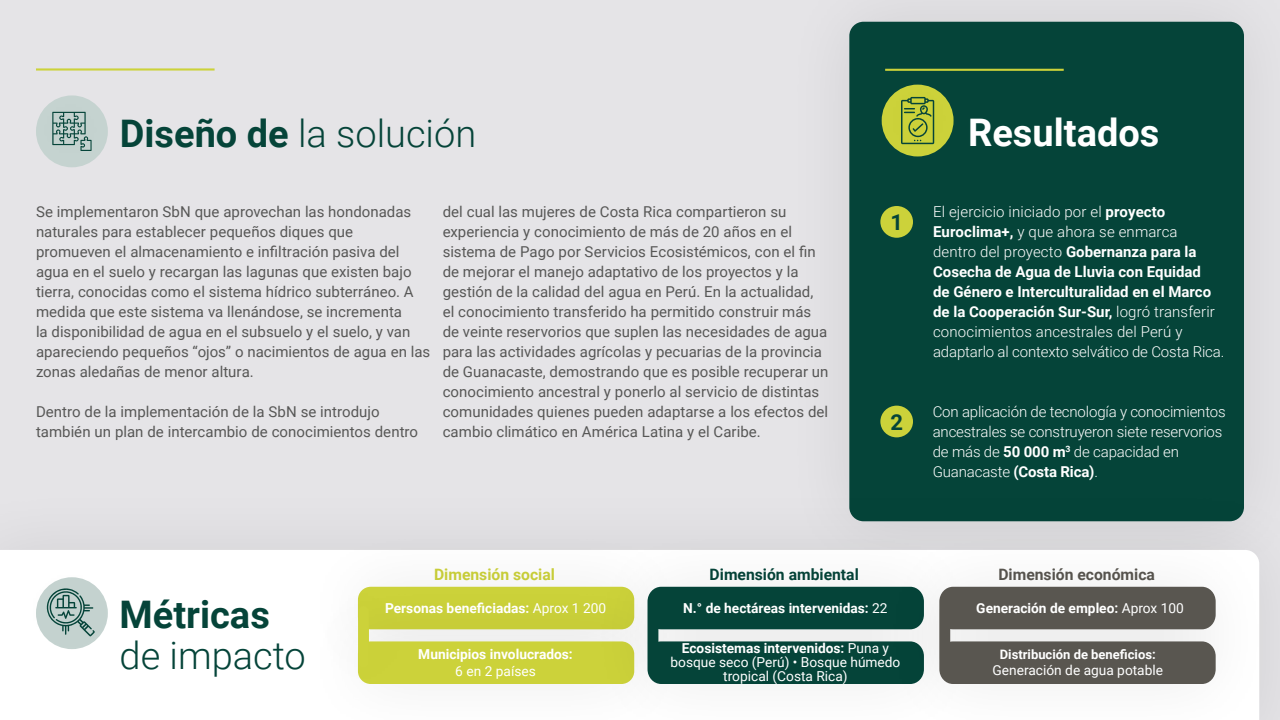
<style>
.page{position:relative;width:1280px;height:720px;background:#e5e4e7}
.page>*{position:absolute;margin:0;border:0;box-sizing:border-box;transform-origin:0 0}
.t1{font:300 38px "Roboto";color:#054439}
.t2{font:700 38px "Roboto";color:#fff}
.t3{font:700 38px "Roboto";color:#054439}
.t4{font:700 22px "Roboto";color:#054439}
.t5{font:700 15.7px "Roboto";color:#054439}
.t6{font:700 15.7px "Roboto";color:#595650}
.t7{font:700 15.7px "Roboto";color:#ccd23a}
.t8{font:15px/20px "Roboto";color:#575756}
.t9{font:300 15px/20px "Roboto";letter-spacing:.01em;color:#fff}
.t10{font:300 15px/20px "Roboto";letter-spacing:-.01em;color:#fff}
.t11{font:13.7px/14px "Roboto";color:#fff;text-align:center}
.t12{font:700 13.7px "Roboto";color:#fff}
.t13{font:700 13px "Roboto";color:#fff}
.s1{font-weight:700}
.s2{font-weight:400}
</style>
<div class="page">
<hr style="left:36px;top:68px;width:179px;height:3px;background:#ccd23a">
<div style="left:0;top:49px;width:152px;height:162px;background:#000;opacity:.09"></div>
<svg style="left:52px;top:112px;width:40px;height:39px;background:#90aba6"></svg>
<div style="left:779px;top:0;width:501px;height:591px;background:#e1e0e3"></div>
<div style="left:849px;top:22px;width:395px;height:499px;background:#054439;border-radius:14px"></div>
<hr style="left:885px;top:69px;width:179px;height:2px;background:#ccd23a">
<div style="left:880px;top:206px;width:33px;height:32px;background:#ccd23a;border-radius:50%"></div>
<div style="left:837px;top:34px;width:162px;height:173px;background:#000;opacity:.09"></div>
<svg style="left:901px;top:97px;width:33px;height:47px"></svg>
<div style="left:880px;top:406px;width:33px;height:31px;background:#ccd23a;border-radius:50%"></div>
<div style="left:0;top:480px;width:1280px;height:240px;background:#000;opacity:.09"></div>
<div style="left:0;top:550px;width:289px;height:170px;background:#fff"></div>
<div style="left:0;top:526px;width:154px;height:169px;background:#000;opacity:.09"></div>
<svg style="left:47px;top:588px;width:48px;height:48px;background:#94aea9"></svg>
<div style="left:297px;top:523px;width:398px;height:170px;background:#000;opacity:.09"></div>
<div style="left:297px;top:578px;width:398px;height:142px;background:#000;opacity:.09"></div>
<div style="left:358px;top:641px;width:276px;height:43px;background:#ccd23a;border-radius:13px"></div>
<div style="left:289px;top:545px;width:149px;height:175px;background:#000;opacity:.09"></div>
<div style="left:358px;top:606px;width:11px;height:62px;background:#ccd23a;border-radius:5px"></div>
<div style="left:584px;top:523px;width:401px;height:197px;background:#000;opacity:.09"></div>
<svg style="left:648px;top:587px;width:228px;height:97px;background:#21584f"></svg>
<div style="left:876px;top:523px;width:401px;height:197px;background:#000;opacity:.09"></div>
<svg style="left:939px;top:587px;width:277px;height:97px;background:#6d6a65"></svg>
<h1 class="t1" style="left:120px;top:107px;width:358px"><span class="s1">Diseño de</span> la solución</h1>
<p class="t8" style="left:36px;top:202px;width:396px">Se implementaron SbN que aprovechan las hondonadas naturales para establecer pequeños diques que promueven el almacenamiento e infiltración pasiva del agua en el suelo y recargan las lagunas que existen bajo tierra, conocidas como el sistema hídrico subterráneo. A medida que este sistema va llenándose, se incrementa<br>la disponibilidad de agua en el subsuelo y el suelo, y van apareciendo pequeños “ojos” o nacimientos de agua en las zonas aledañas de menor altura.</p>
<p class="t8" style="left:36px;top:402px;width:384px">Dentro de la implementación de la SbN se introdujo también un plan de intercambio de conocimientos dentro</p>
<p class="t8" style="left:443px;top:202px;width:387px">del cual las mujeres de Costa Rica compartieron su experiencia y conocimiento de más de 20 años en el sistema de Pago por Servicios Ecosistémicos, con el fin de mejorar el manejo adaptativo de los proyectos y la gestión de la calidad del agua en Perú. En la actualidad, el conocimiento transferido ha permitido construir más de veinte reservorios que suplen las necesidades de agua para las actividades agrícolas y pecuarias de la provincia de Guanacaste, demostrando que es posible recuperar un conocimiento ancestral y ponerlo al servicio de distintas comunidades quienes pueden adaptarse a los efectos del cambio climático en América Latina y el Caribe.</p>
<h2 class="t4" style="left:890px;top:207px;width:14px">1</h2>
<h2 class="t4" style="left:890px;top:407px;width:14px">2</h2>
<h1 class="t2" style="left:968px;top:106px;width:193px">Resultados</h1>
<p class="t9" style="left:933px;top:201px;width:293px">El ejercicio iniciado por el <span class="s1">proyecto Euroclima+,</span> y que ahora se enmarca dentro del proyecto <span class="s1">Gobernanza para la Cosecha de Agua de Lluvia con Equidad<br>de Género e Interculturalidad en el Marco de la Cooperación Sur-Sur,</span> logró transferir conocimientos ancestrales del Perú y adaptarlo al contexto selvático de Costa Rica.</p>
<p class="t10" style="left:933px;top:401px;width:295px">Con aplicación de tecnología y conocimientos ancestrales se construyeron siete reservorios de más de <span class="s1">50 000 m</span><sup>3</sup> de capacidad en Guanacaste <span class="s1">(Costa Rica)</span>.</p>
<h1 class="t3" style="left:120px;top:588px;width:152px">Métricas</h1>
<h1 class="t1" style="left:120px;top:629px;width:188px">de impacto</h1>
<p class="t7" style="left:434px;top:563px;width:122px">Dimensión social</p>
<p class="t5" style="left:710px;top:563px;width:151px">Dimensión ambiental</p>
<p class="t6" style="left:998px;top:563px;width:158px">Dimensión económica</p>
<p class="t12" style="left:385px;top:599px;width:223px">Personas beneficiadas: <span class="s2">Aprox 1 200</span></p>
<p class="t12" style="left:418px;top:645px;width:156px">Municipios involucrados:</p>
<p class="t11" style="left:455px;top:663px;width:82px">6 en 2 países</p>
<p class="t12" style="left:976px;top:599px;width:209px">Generación de empleo: <span class="s2">Aprox 100</span></p>
<p class="t13" style="left:1000px;top:645px;width:157px">Distribución de beneficios:</p>
<p class="t11" style="left:993px;top:663px;width:172px">Generación de agua potable</p>
<p class="t12" style="left:683px;top:599px;width:206px">N.° de hectáreas intervenidas: <span class="s2">22</span></p>
<p class="t11" style="left:670px;top:641px;width:231px"><span class="s1">Ecosistemas intervenidos:</span> Puna y bosque seco (Perú) • Bosque húmedo tropical (Costa Rica)</p>
</div>
